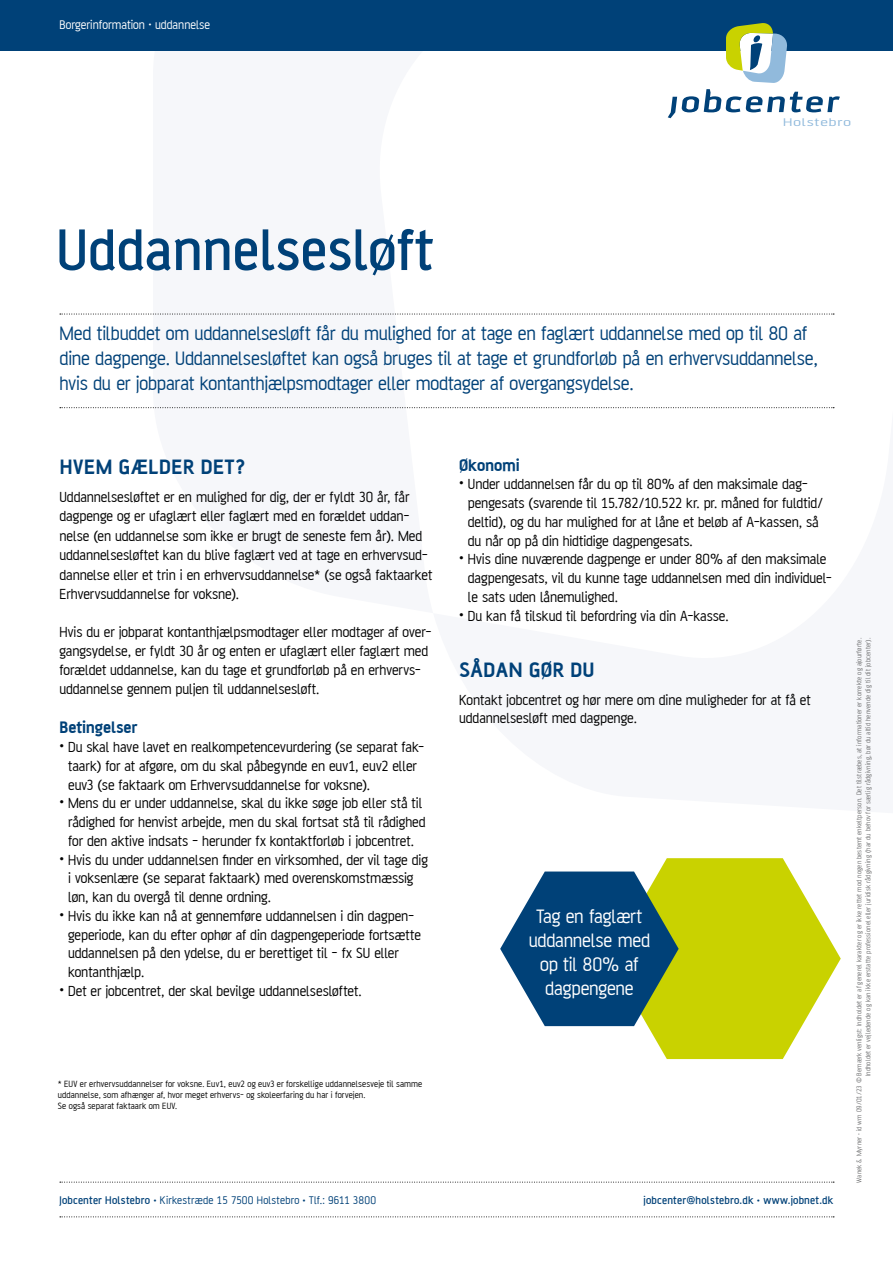
<style>
.page{position:relative;width:893px;height:1263px;background:#fff}
.page>*{position:absolute;margin:0;border:0;box-sizing:border-box;transform-origin:0 0}
.t1{font:500 63px "AF Battersea";color:#004178}
.t2{font:700 22.5px "AF Battersea";letter-spacing:.025em;color:#004178}
.t3{font:21px/25.2px "AF Battersea";letter-spacing:-.01em;color:#004178}
.P_splash{font:21px/24px "AF Battersea";letter-spacing:-.01em;color:#fff;text-align:center}
.P_bold{font:700 18px "AF Battersea";letter-spacing:-.01em;color:#004178}
.t4{font:15.75px/18.8px "AF Battersea";letter-spacing:-.005em;color:#000}
.P_virksomhedsservice{font:13.5px "AF Battersea";color:#fff}
.t5{font:12px "AF Battersea";letter-spacing:.02em;color:#004178}
.t6{font:500 12px "AF Battersea";letter-spacing:.02em;color:#004178}
.t7{font:12px "AF Battersea";letter-spacing:.05em;color:#91badc;scale:1.5 1}
.P_footnote{font:9.75px/11.2px "AF Battersea";letter-spacing:.01em;color:#000}
.t8{font:7.5px/9px "AF Battersea";letter-spacing:.015em;color:#707172;text-align:right}
.s1{font-weight:500}
</style>
<div class="page">
<div style="left:0;top:0;width:893px;height:51px;background:#004178"></div>
<svg style="left:60px;top:1182px;width:774px;height:1px"></svg>
<svg style="left:60px;top:1216px;width:774px;height:1px"></svg>
<svg style="left:668px;top:89px;width:172px;height:29px"></svg>
<svg style="left:726px;top:23px;width:61px;height:60px"></svg>
<svg style="left:60px;top:314px;width:774px;height:1px"></svg>
<svg style="left:60px;top:407px;width:774px;height:1px"></svg>
<svg style="left:609px;top:858px;width:232px;height:201px;fill:#c9d200"></svg>
<svg style="left:500px;top:871px;width:179px;height:155px;background:#3a6c7d"></svg>
<p class="P_virksomhedsservice" style="left:60px;top:17px;width:152px">Borgerinformation · uddannelse</p>
<h1 class="t1" style="left:56px;top:218px;width:379px">Uddannelsesløft</h1>
<p class="t7" style="left:783px;top:116px;width:47px">Holstebro</p>
<h2 class="t3" style="left:60px;top:320px;width:760px">Med tilbuddet om uddannelsesløft får du mulighed for at tage en faglært uddannelse med op til 80 af dine dagpenge. Uddannelsesløftet kan også bruges til at tage et grundforløb på en erhvervsuddannelse, hvis du er jobparat kontanthjælpsmodtager eller modtager af overgangsydelse.</h2>
<h3 class="t2" style="left:60px;top:454px;width:187px">HVEM GÆLDER DET?</h3>
<p class="t4" style="left:60px;top:487px;width:374px;line-height:19.5px">Uddannelsesløftet er en mulighed for dig, der er fyldt 30 år, får dagpenge og er ufaglært eller faglært med en forældet uddan&shy;nelse (en uddannelse som ikke er brugt de seneste fem år). Med uddannelsesløftet kan du blive faglært ved at tage en erhvervsud&shy;dannelse eller et trin i en erhvervsuddannelse* (se også faktaarket Erhvervsuddannelse for voksne).</p>
<p class="t4" style="left:60px;top:623px;width:373px">Hvis du er jobparat kontanthjælpsmodtager eller modtager af over&shy;gangsydelse, er fyldt 30 år og enten er ufaglært eller faglært med forældet uddannelse, kan du tage et grundforløb på en erhvervs&shy;uddannelse gennem puljen til uddannelsesløft.</p>
<p class="P_bold" style="left:60px;top:718px;width:80px">Betingelser</p>
<p class="t4" style="left:68px;top:737px;width:358px;text-indent:-9px">• Du skal have lavet en realkompetencevurdering (se separat fak&shy;taark) for at afgøre, om du skal påbegynde en euv1, euv2 eller euv3 (se faktaark om Erhvervsuddannelse for voksne).</p>
<p class="t4" style="left:60px;top:794px;width:368px;text-align:center">• Mens du er under uddannelse, skal du ikke søge job eller stå til rådighed for henvist arbejde, men du skal fortsat stå til rådighed for den aktive indsats - herunder fx kontaktforløb i jobcentret.</p>
<p class="t4" style="left:68px;top:850px;width:361px;text-indent:-9px">• Hvis du under uddannelsen finder en virksomhed, der vil tage dig i voksenlære (se separat faktaark) med overenskomstmæssig løn, kan du overgå til denne ordning.</p>
<p class="t4" style="left:68px;top:906px;width:354px;text-indent:-9px">• Hvis du ikke kan nå at gennemføre uddannelsen i din dagpen&shy;geperiode, kan du efter ophør af din dagpengeperiode fortsætte uddannelsen på den ydelse, du er berettiget til - fx SU eller kontanthjælp.</p>
<p class="t4" style="left:60px;top:981px;width:304px">• Det er jobcentret, der skal bevilge uddannelsesløftet.</p>
<p class="P_bold" style="left:459px;top:455px;width:62px">Økonomi</p>
<p class="t4" style="left:468px;top:475px;width:357px;text-indent:-9px">• Under uddannelsen får du op til 80% af den maksimale dag&shy;pengesats (svarende til 15.782/10.522 kr. pr. måned for fuldtid/ deltid), og du har mulighed for at låne et beløb af A-kassen, så du når op på din hidtidige dagpengesats.</p>
<p class="t4" style="left:468px;top:550px;width:365px;text-indent:-9px">• Hvis dine nuværende dagpenge er under 80% af den maksimale dagpengesats, vil du kunne tage uddannelsen med din individuel&shy;le sats uden lånemulighed.</p>
<p class="t4" style="left:459px;top:606px;width:271px">• Du kan få tilskud til befordring via din A-kasse.</p>
<h3 class="t2" style="left:459px;top:658px;width:136px">SÅDAN GØR DU</h3>
<p class="t4" style="left:459px;top:690px;width:353px">Kontakt jobcentret og hør mere om dine muligheder for at få et uddannelsesløft med dagpenge.</p>
<p class="P_splash" style="left:529px;top:904px;width:123px">Tag en faglært uddannelse med op til 80% af dagpengene</p>
<p class="P_footnote" style="left:58px;top:1078px;width:366px">* EUV er erhvervsuddannelser for voksne. Euv1, euv2 og euv3 er forskellige uddannelsesveje til samme uddannelse, som afhænger af, hvor meget erhvervs- og skoleerfaring du har i forvejen.<br>Se også separat faktaark om EUV.</p>
<p class="t5" style="left:60px;top:1193px;width:318px"><span class="s1">Jobcenter Holstebro •</span> Kirkestræde 15 7500 Holstebro <span class="s1">•</span> Tlf.: 9611 3800</p>
<p class="t6" style="left:644px;top:1194px;width:191px">jobcenter@holstebro.dk • www.jobnet.dk</p>
<p class="t8" style="left:854px;top:1183px;width:546px;rotate:-90deg">Wanek &amp; Myrner · id wm 09/01/23 © Bemærk venligst: Indholdet er af generel karakter og er ikke rettet mod nogen bestemt enkeltperson. Det tilstræbes, at informationer er korrekte og ajourførte.<br>Indholdet er vejledende og kan ikke erstatte professionel eller juridisk rådgivning (har du behov for særlig rådgivning, bør du altid henvende dig til dit jobcenter).</p>
</div>
